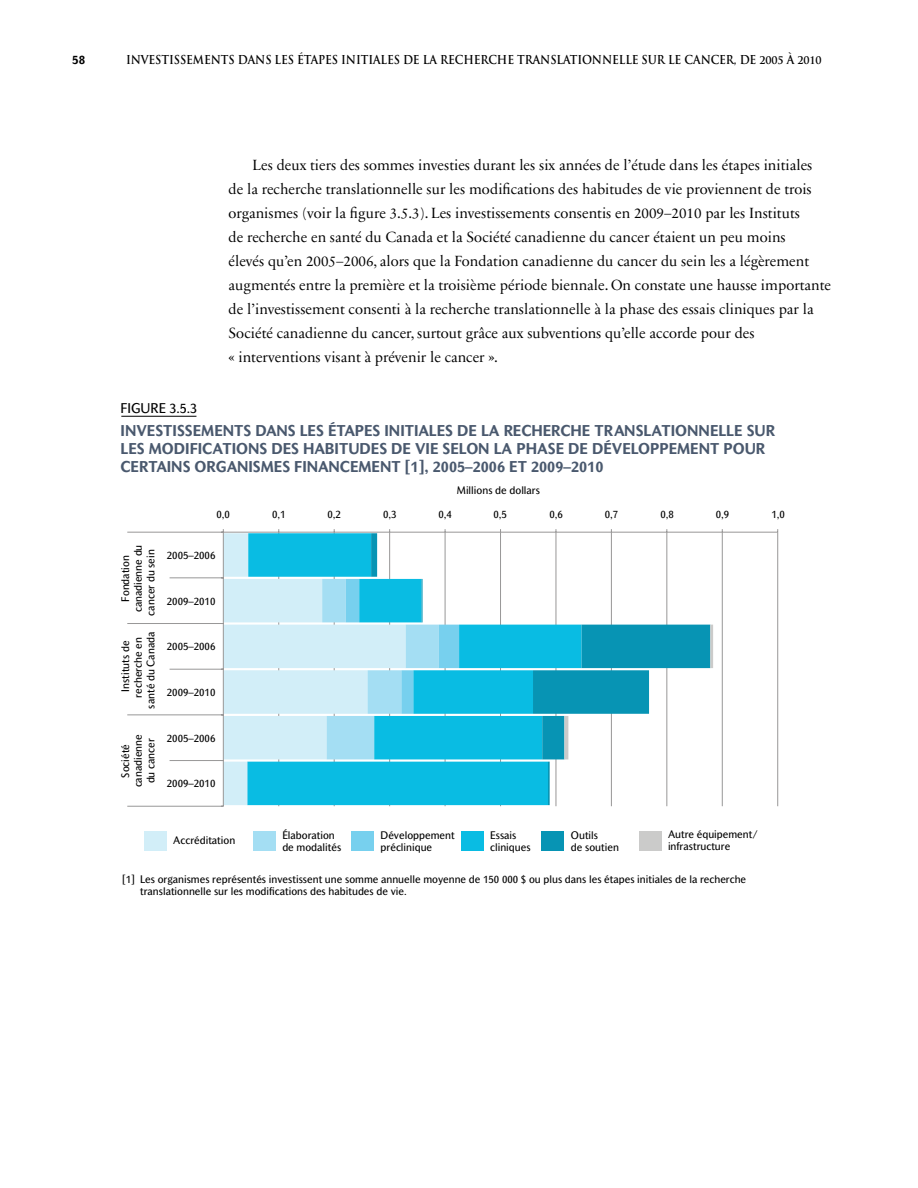
<style>
.page{position:relative;width:918px;height:1188px;background:#fff}
.page>*{position:absolute;margin:0;border:0;box-sizing:border-box;transform-origin:0 0}
.t1{font:15px/24px "Sabon Next LT Display";color:#000}
.t2{font:700 15px/18px "Mahsuri Sans";color:#4a596e}
.t3{font:13.5px "Mahsuri Sans";color:#000}
.t4{font:700 12px "Trajan Pro";letter-spacing:-.01em;color:#000;scale:.9 1}
.t5{font:700 12px "Mahsuri Sans";color:#000}
.t6{font:10.5px/12.6px "Mahsuri Sans";color:#000}
</style>
<div class="page">
<hr style="left:278px;top:532px;width:1px;height:274px;background:#989797">
<hr style="left:334px;top:532px;width:1px;height:274px;background:#989797">
<hr style="left:389px;top:532px;width:1px;height:274px;background:#989797">
<hr style="left:445px;top:532px;width:1px;height:274px;background:#989797">
<hr style="left:500px;top:532px;width:1px;height:274px;background:#989797">
<hr style="left:556px;top:532px;width:1px;height:274px;background:#989797">
<hr style="left:611px;top:532px;width:1px;height:274px;background:#989797">
<hr style="left:666px;top:532px;width:1px;height:274px;background:#989797">
<hr style="left:722px;top:532px;width:1px;height:274px;background:#989797">
<hr style="left:777px;top:532px;width:1px;height:274px;background:#989797">
<div style="left:224px;top:533px;width:24px;height:272px;background:#d2eef8"></div>
<svg style="left:248px;top:533px;width:123px;height:272px;background:#8adbf0"></svg>
<svg style="left:371px;top:533px;width:339px;height:272px"></svg>
<hr style="left:710px;top:625px;width:3px;height:43px;background:#cbcbca">
<svg style="left:564px;top:716px;width:4px;height:43px"></svg>
<hr style="left:223px;top:532px;width:555px;height:1px;background:#989797">
<hr style="left:223px;top:532px;width:1px;height:274px;background:#989797">
<hr style="left:170px;top:532px;width:53px;height:1px;background:#989797">
<hr style="left:170px;top:577px;width:53px;height:1px;background:#989797">
<hr style="left:170px;top:623px;width:53px;height:1px;background:#989797">
<hr style="left:170px;top:669px;width:53px;height:1px;background:#989797">
<hr style="left:170px;top:714px;width:53px;height:1px;background:#989797">
<hr style="left:170px;top:760px;width:53px;height:1px;background:#989797">
<hr style="left:170px;top:806px;width:53px;height:1px;background:#989797">
<hr style="left:127px;top:532px;width:43px;height:1px;background:#989797">
<hr style="left:127px;top:623px;width:43px;height:1px;background:#989797">
<hr style="left:127px;top:714px;width:43px;height:1px;background:#989797">
<hr style="left:127px;top:806px;width:43px;height:1px;background:#989797">
<hr style="left:121px;top:416px;width:75px;height:1px;background:#000">
<div style="left:144px;top:831px;width:23px;height:20px;background:#d2eef8"></div>
<div style="left:253px;top:831px;width:23px;height:20px;background:#a4def3"></div>
<div style="left:351px;top:831px;width:23px;height:20px;background:#77d0ee"></div>
<div style="left:461px;top:831px;width:23px;height:20px;background:#09bce3"></div>
<div style="left:541px;top:831px;width:23px;height:20px;background:#0794b4"></div>
<div style="left:639px;top:831px;width:23px;height:20px;background:#cbcbca"></div>
<p class="t5" style="left:72px;top:52px;width:15px">58</p>
<p class="t4" style="left:126px;top:52px;width:775px">INVESTISS EMENTS DANS LES ÉTAPES INITIALES DE LA RECHERCHE TRANS LATIONNELLE SUR LE CANCER, DE 2005 À 2010</p>
<p class="t1" style="left:229px;top:153px;width:604px;text-indent:24px">Les deux tiers des sommes investies durant les six années de l’étude dans les étapes initiales<br>de la recherche translationnelle sur les modifications des habitudes de vie proviennent de trois organismes (voir la figure 3.5.3). Les investissements consentis en 2009–2010 par les Instituts<br>de recherche en santé du Canada et la Société canadienne du cancer étaient un peu moins<br>élevés qu’en 2005–2006, alors que la Fondation canadienne du cancer du sein les a légèrement augmentés entre la première et la troisième période biennale. On constate une hausse importante de l’investissement consenti à la recherche translationnelle à la phase des essais cliniques par la Société canadienne du cancer, surtout grâce aux subventions qu’elle accorde pour des<br>« interventions visant à prévenir le cancer ».</p>
<p class="t3" style="left:121px;top:400px;width:78px">FIGURE 3.5.3</p>
<p class="t2" style="left:121px;top:421px;width:656px">INVESTISSEMENTS DANS LES ÉTAPES INITIALES DE LA RECHERCHE TRANSLATIONNELLE SUR<br>LES MODIFICATIONS DES HABITUDES DE VIE SELON LA PHASE DE DÉVELOPPEMENT POUR<br>CERTAINS ORGANISMES FINANCEMENT [1], 2005–2006 ET 2009–2010</p>
<p class="t6" style="left:457px;top:484px;width:85px">Millions de dollars</p>
<p class="t6" style="left:119px;top:616px;width:72px;text-align:center;rotate:-90deg">Fondation canadienne du cancer du sein</p>
<p class="t6" style="left:119px;top:692px;width:52px;rotate:-90deg">Instituts de</p>
<p class="t6" style="left:132px;top:698px;width:62px;rotate:-90deg">recherche en</p>
<p class="t6" style="left:144px;top:709px;width:78px;rotate:-90deg">santé du Canada</p>
<p class="t6" style="left:119px;top:787px;width:55px;text-align:center;rotate:-90deg">Société canadienne du cancer</p>
<p class="t6" style="left:217px;top:508px;width:15px">0,0</p>
<p class="t6" style="left:272px;top:508px;width:15px">0,1</p>
<p class="t6" style="left:328px;top:508px;width:15px">0,2</p>
<p class="t6" style="left:383px;top:508px;width:15px">0,3</p>
<p class="t6" style="left:438px;top:508px;width:15px">0,4</p>
<p class="t6" style="left:494px;top:508px;width:15px">0,5</p>
<p class="t6" style="left:549px;top:508px;width:15px">0,6</p>
<p class="t6" style="left:605px;top:508px;width:15px">0,7</p>
<p class="t6" style="left:660px;top:508px;width:15px">0,8</p>
<p class="t6" style="left:716px;top:508px;width:15px">0,9</p>
<p class="t6" style="left:771px;top:508px;width:15px">1,0</p>
<p class="t6" style="left:167px;top:549px;width:50px">2005–2006</p>
<p class="t6" style="left:167px;top:595px;width:50px">2009–2010</p>
<p class="t6" style="left:167px;top:640px;width:50px">2005–2006</p>
<p class="t6" style="left:167px;top:686px;width:50px">2009–2010</p>
<p class="t6" style="left:167px;top:732px;width:50px">2005–2006</p>
<p class="t6" style="left:167px;top:777px;width:50px">2009–2010</p>
<p class="t6" style="left:173px;top:834px;width:64px">Accréditation</p>
<p class="t6" style="left:282px;top:829px;width:60px">Élaboration de modalités</p>
<p class="t6" style="left:381px;top:829px;width:75px">Développement préclinique</p>
<p class="t6" style="left:490px;top:829px;width:42px">Essais cliniques</p>
<p class="t6" style="left:571px;top:829px;width:49px">Outils<br>de soutien</p>
<p class="t6" style="left:668px;top:828px;width:91px">Autre équipement/ infrastructure</p>
<p class="t6" style="left:140px;top:873px;width:608px;text-indent:-18px">[1] Les organismes représentés investissent une somme annuelle moyenne de 150 000 $ ou plus dans les étapes initiales de la recherche translationnelle sur les modifications des habitudes de vie.</p>
</div>
